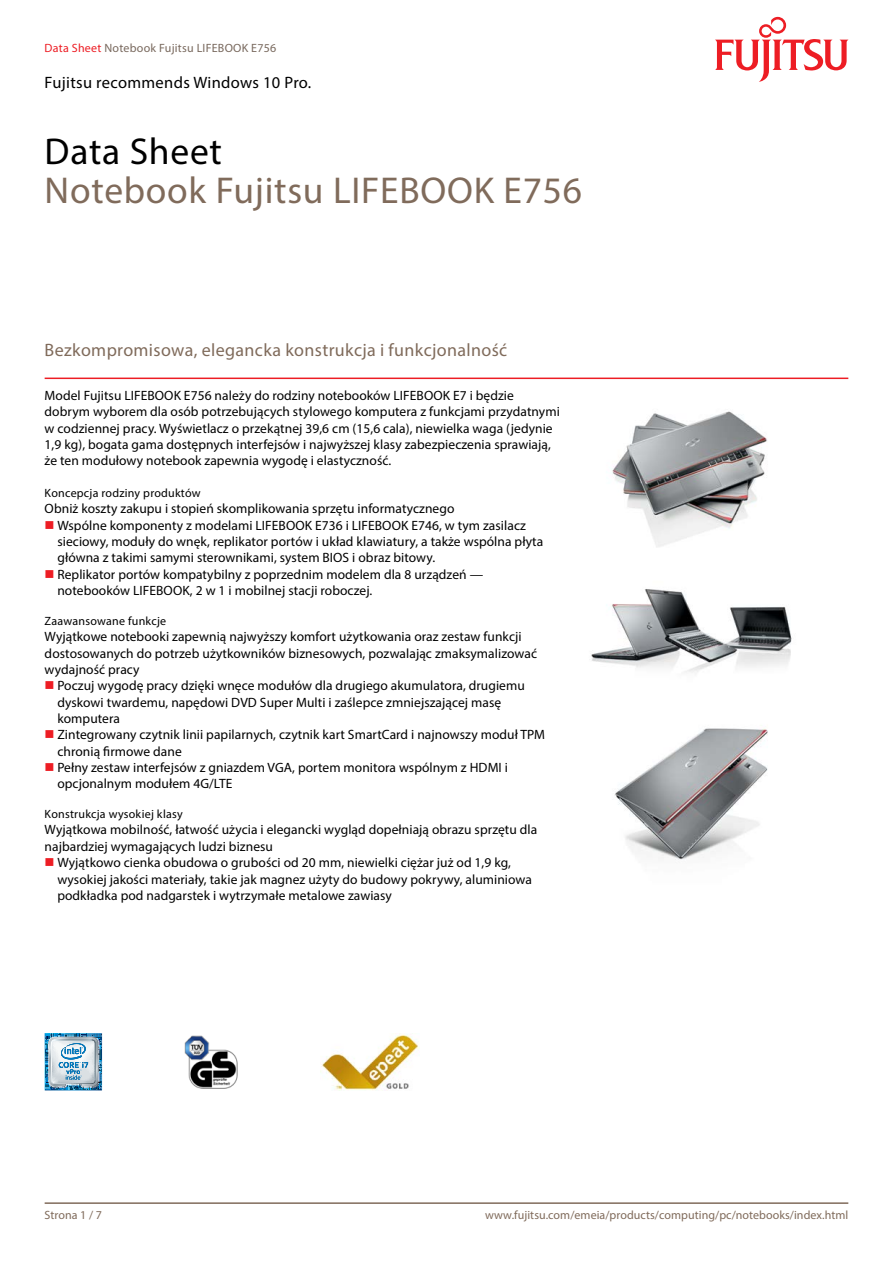
<style>
.page{position:relative;width:893px;height:1263px;background:#fff}
.page>*{position:absolute;margin:0;border:0;box-sizing:border-box;transform-origin:0 0}
.t1{font:37.5px "Myriad Pro";letter-spacing:.02em;color:#806b5b}
.t2{font:37.5px "Myriad Pro";letter-spacing:.02em;color:#000}
.t3{font:18px "Myriad Pro";letter-spacing:.02em;color:#806b5b}
.t4{font:16.5px "Myriad Pro";letter-spacing:.02em;color:#000}
.t5{font:13.5px/16.4px "Myriad Pro";letter-spacing:.005em;color:#000}
.t6{font:12px "Myriad Pro";letter-spacing:.005em;color:#806b5b}
.t7{font:12px "Myriad Pro";letter-spacing:.02em;color:#000}
.t8{font:12px "Myriad Pro";letter-spacing:.02em;color:#79695e}
.s1{color:#ed1d24}
</style>
<div class="page">
<hr style="left:45px;top:1202px;width:803px;height:2px;background:#806b5b">
<hr style="left:45px;top:378px;width:803px;height:1px;background:#ed1d24">
<svg style="left:715px;top:17px;width:133px;height:65px"></svg>
<img style="left:612px;top:411px;width:155px;height:136px">
<img style="left:591px;top:589px;width:201px;height:84px">
<img style="left:614px;top:728px;width:154px;height:132px">
<svg style="left:45px;top:1033px;width:58px;height:58px;background:#95b8cc"></svg>
<img style="left:184px;top:1035px;width:54px;height:54px">
<img style="left:320px;top:1033px;width:99px;height:57px">
<p class="t8" style="left:45px;top:40px;width:233px"><span class="s1">Data Sheet</span> Notebook Fujitsu LIFEBOOK E756</p>
<p class="t4" style="left:45px;top:73px;width:268px">Fujitsu recommends Windows 10 Pro.</p>
<h1 class="t2" style="left:45px;top:128px;width:179px">Data Sheet</h1>
<h1 class="t1" style="left:45px;top:167px;width:539px">Notebook Fujitsu LIFEBOOK E756</h1>
<h2 class="t3" style="left:45px;top:339px;width:464px">Bezkompromisowa, elegancka konstrukcja i funkcjonalność</h2>
<p class="t5" style="left:45px;top:387px;width:517px">Model Fujitsu LIFEBOOK E756 należy do rodziny notebooków LIFEBOOK E7 i będzie dobrym wyborem dla osób potrzebujących stylowego komputera z funkcjami przydatnymi w codziennej pracy. Wyświetlacz o przekątnej 39,6 cm (15,6 cala), niewielka waga (jedynie 1,9 kg), bogata gama dostępnych interfejsów i najwyższej klasy zabezpieczenia sprawiają, że ten modułowy notebook zapewnia wygodę i elastyczność.</p>
<p class="t7" style="left:45px;top:485px;width:158px">Koncepcja rodziny produktów</p>
<p class="t5" style="left:57px;top:500px;width:487px;text-indent:-13px">Obniż koszty zakupu i stopień skomplikowania sprzętu informatycznego<br>Wspólne komponenty z modelami LIFEBOOK E736 i LIFEBOOK E746, w tym zasilacz sieciowy, moduły do wnęk, replikator portów i układ klawiatury, a także wspólna płyta główna z takimi samymi sterownikami, system BIOS i obraz bitowy.<br>Replikator portów kompatybilny z poprzednim modelem dla 8 urządzeń — notebooków LIFEBOOK, 2 w 1 i mobilnej stacji roboczej.</p>
<p class="t7" style="left:45px;top:613px;width:123px">Zaawansowane funkcje</p>
<p class="t5" style="left:45px;top:628px;width:494px">Wyjątkowe notebooki zapewnią najwyższy komfort użytkowania oraz zestaw funkcji dostosowanych do potrzeb użytkowników biznesowych, pozwalając zmaksymalizować wydajność pracy</p>
<p class="t5" style="left:57px;top:677px;width:489px">Poczuj wygodę pracy dzięki wnęce modułów dla drugiego akumulatora, drugiemu dyskowi twardemu, napędowi DVD Super Multi i zaślepce zmniejszającej masę komputera<br>Zintegrowany czytnik linii papilarnych, czytnik kart SmartCard i najnowszy moduł TPM chronią firmowe dane<br>Pełny zestaw interfejsów z gniazdem VGA, portem monitora wspólnym z HDMI i opcjonalnym modułem 4G/LTE</p>
<p class="t7" style="left:45px;top:806px;width:140px">Konstrukcja wysokiej klasy</p>
<p class="t5" style="left:45px;top:821px;width:494px">Wyjątkowa mobilność, łatwość użycia i elegancki wygląd dopełniają obrazu sprzętu dla</p>
<p class="t5" style="left:45px;top:838px;width:230px">najbardziej wymagających ludzi biznesu</p>
<p class="t5" style="left:57px;top:854px;width:455px">Wyjątkowo cienka obudowa o grubości od 20 mm, niewielki ciężar już od 1,9 kg,</p>
<p class="t5" style="left:57px;top:871px;width:476px">wysokiej jakości materiały, takie jak magnez użyty do budowy pokrywy, aluminiowa</p>
<p class="t5" style="left:57px;top:887px;width:336px">podkładka pod nadgarstek i wytrzymałe metalowe zawiasy</p>
<p class="t6" style="left:45px;top:1207px;width:59px">Strona 1 / 7</p>
<p class="t6" style="left:485px;top:1207px;width:365px">www.fujitsu.com/emeia/products/computing/pc/notebooks/index.html</p>
</div>
